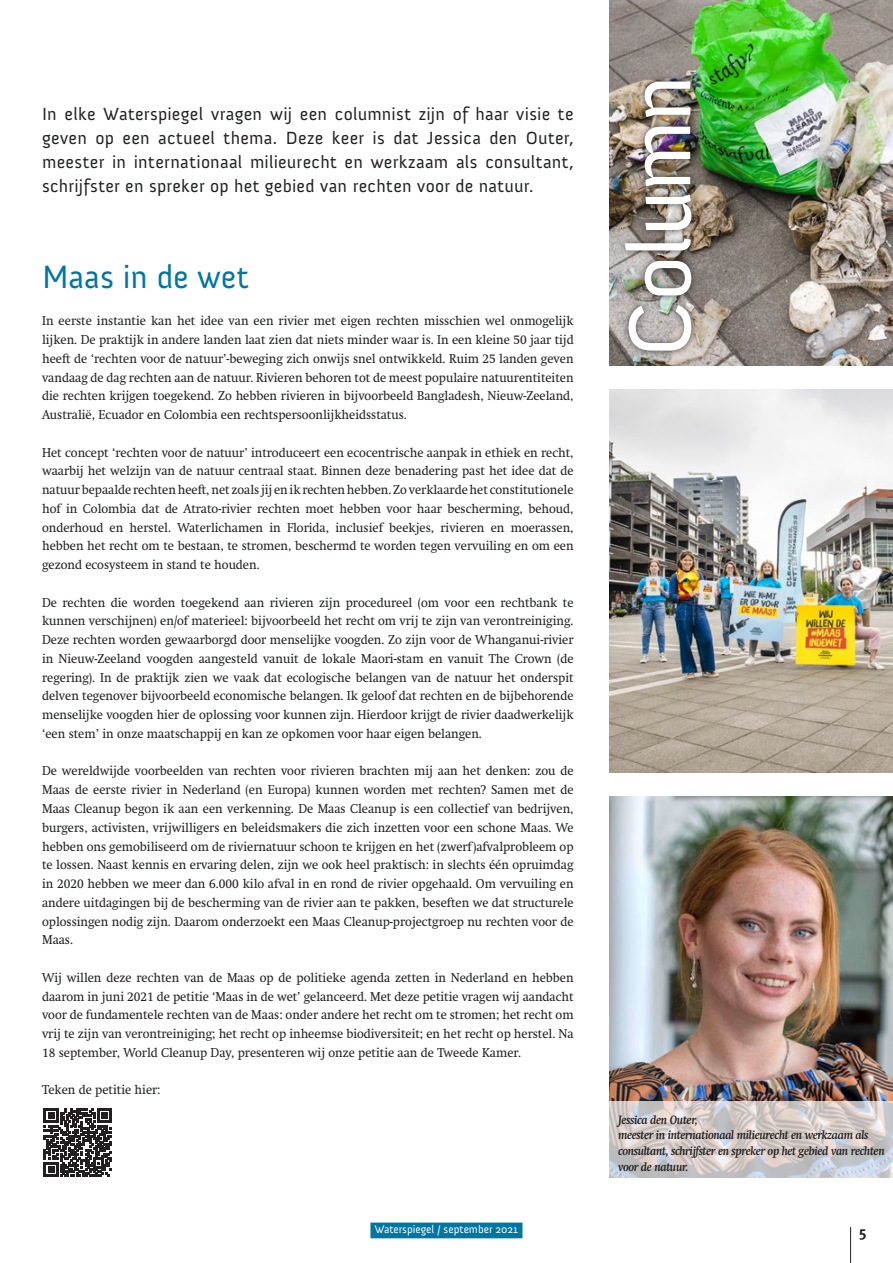
<style>
.page{position:relative;width:893px;height:1263px;background:#fff}
.page>*{position:absolute;margin:0;border:0;box-sizing:border-box;transform-origin:0 0}
.t1{font:90px "Anivers";letter-spacing:-.025em;color:#fff}
.t2{font:33px "Anivers";color:#0076a3}
.t3{font:18px/24px "Anivers";letter-spacing:.02em;color:#231f20;text-align:justify}
.t4{font:700 15px "Meta Plus";color:#231f20}
.t5{font:12.75px/18.8px "Swift";color:#231f20;text-align:justify;scale:.95 1}
.t6{font:italic 700 12px/15.6px "Swift";letter-spacing:-.03em;color:#231f20;scale:.95 1}
.t7{font:11.25px "Anivers";color:#fff}
</style>
<div class="page">
<hr style="left:850px;top:1227px;width:1px;height:36px;background:#231f20">
<div style="left:370px;top:1222px;width:152px;height:16px;background:#0076a3"></div>
<img style="left:609px;top:796px;width:284px;height:306px">
<img style="left:609px;top:0;width:284px;height:365px">
<img style="left:609px;top:390px;width:284px;height:383px">
<svg style="left:609px;top:1102px;width:284px;height:76px;background:#d0cbcb"></svg>
<div style="left:618px;top:74px;width:81px;height:284px;background:#231f20;opacity:.75"></div>
<svg style="left:44px;top:1108px;width:68px;height:68px"></svg>
<p class="t3" style="left:42px;top:102px;width:533px">In elke Waterspiegel vragen wij een columnist zijn of haar visie te geven op een actueel thema. Deze keer is dat Jessica den Outer, meester in internationaal milieurecht en werkzaam als consultant, schrijfster en spreker op het gebied van rechten voor de natuur.</p>
<h2 class="t2" style="left:42px;top:259px;width:208px">Maas in de wet</h2>
<p class="t5" style="left:42px;top:312px;width:561px">In eerste instantie kan het idee van een rivier met eigen rechten misschien wel onmogelijk lijken. De praktijk in andere landen laat zien dat niets minder waar is. In een kleine 50 jaar tijd heeft de ‘rechten voor de natuur’-beweging zich onwijs snel ontwikkeld. Ruim 25 landen geven vandaag de dag rechten aan de natuur. Rivieren behoren tot de meest populaire natuurentiteiten die rechten krijgen toegekend. Zo hebben rivieren in bijvoorbeeld Bangladesh, Nieuw-Zeeland, Australië, Ecuador en Colombia een rechtspersoonlijkheidsstatus.</p>
<p class="t5" style="left:42px;top:443px;width:561px">Het concept ‘rechten voor de natuur’ introduceert een ecocentrische aanpak in ethiek en recht, waarbij het welzijn van de natuur centraal staat. Binnen deze benadering past het idee dat de natuur bepaalde rechten heeft, net zoals jij en ik rechten hebben. Zo verklaarde het constitutionele hof in Colombia dat de Atrato-rivier rechten moet hebben voor haar bescherming, behoud, onderhoud en herstel. Waterlichamen in Florida, inclusief beekjes, rivieren en moerassen, hebben het recht om te bestaan, te stromen, beschermd te worden tegen vervuiling en om een gezond ecosysteem in stand te houden.</p>
<p class="t5" style="left:42px;top:593px;width:561px">De rechten die worden toegekend aan rivieren zijn procedureel (om voor een rechtbank te kunnen verschijnen) en/of materieel: bijvoorbeeld het recht om vrij te zijn van verontreiniging.<br>Deze rechten worden gewaarborgd door menselijke voogden. Zo zijn voor de Whanganui-rivier in Nieuw-Zeeland voogden aangesteld vanuit de lokale Maori-stam en vanuit The Crown (de regering). In de praktijk zien we vaak dat ecologische belangen van de natuur het onderspit delven tegenover bijvoorbeeld economische belangen. Ik geloof dat rechten en de bijbehorende menselijke voogden hier de oplossing voor kunnen zijn. Hierdoor krijgt de rivier daadwerkelijk ‘een stem’ in onze maatschappij en kan ze opkomen voor haar eigen belangen.</p>
<p class="t5" style="left:42px;top:762px;width:561px">De wereldwijde voorbeelden van rechten voor rivieren brachten mij aan het denken: zou de Maas de eerste rivier in Nederland (en Europa) kunnen worden met rechten? Samen met de Maas Cleanup begon ik aan een verkenning. De Maas Cleanup is een collectief van bedrijven, burgers, activisten, vrijwilligers en beleidsmakers die zich inzetten voor een schone Maas. We hebben ons gemobiliseerd om de riviernatuur schoon te krijgen en het (zwerf)afvalprobleem op te lossen. Naast kennis en ervaring delen, zijn we ook heel praktisch: in slechts één opruimdag in 2020 hebben we meer dan 6.000 kilo afval in en rond de rivier opgehaald. Om vervuiling en andere uitdagingen bij de bescherming van de rivier aan te pakken, beseften we dat structurele oplossingen nodig zijn. Daarom onderzoekt een Maas Cleanup-projectgroep nu rechten voor de Maas.</p>
<p class="t5" style="left:42px;top:968px;width:561px">Wij willen deze rechten van de Maas op de politieke agenda zetten in Nederland en hebben daarom in juni 2021 de petitie ‘Maas in de wet’ gelanceerd. Met deze petitie vragen wij aandacht voor de fundamentele rechten van de Maas: onder andere het recht om te stromen; het recht om vrij te zijn van verontreiniging; het recht op inheemse biodiversiteit; en het recht op herstel. Na 18 september, World Cleanup Day, presenteren wij onze petitie aan de Tweede Kamer.</p>
<p class="t5" style="left:42px;top:1081px;width:126px">Teken de petitie hier:</p>
<h1 class="t1" style="left:611px;top:357px;width:284px;rotate:-90deg">Column</h1>
<p class="t6" style="left:618px;top:1112px;width:282px">Jessica den Outer,<br>meester in internationaal milieurecht en werkzaam als consultant, schrijfster en spreker op het gebied van rechten voor de natuur.</p>
<p class="t7" style="left:375px;top:1223px;width:145px">Waterspiegel / september 2021</p>
<p class="t4" style="left:859px;top:1223px;width:9px">5</p>
</div>
